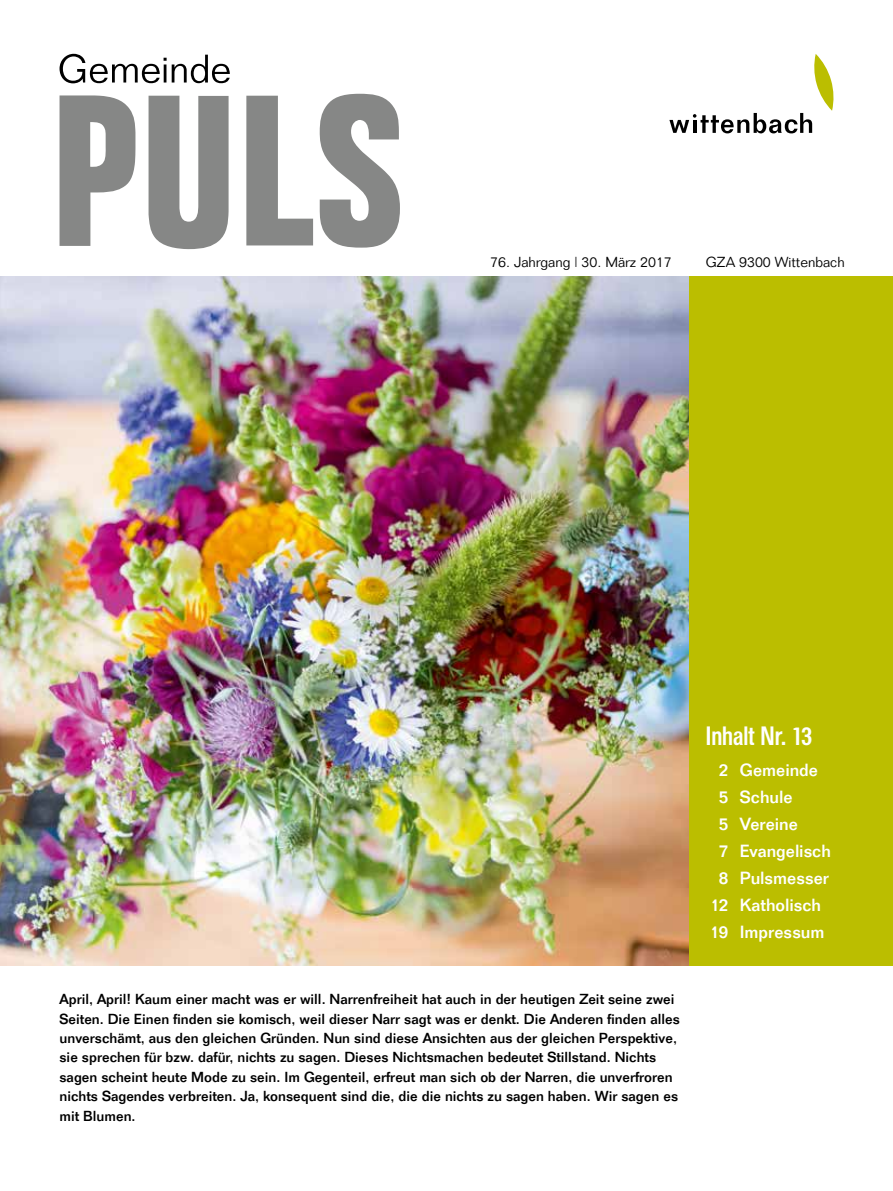
<style>
.page{position:relative;width:893px;height:1191px;background:#fff}
.page>*{position:absolute;margin:0;border:0;box-sizing:border-box;transform-origin:0 0}
.t1{font:500 26.25px "Folio Condensed BQ";color:#fff}
.t2{font:500 17.25px "Folio";letter-spacing:-.005em;color:#fff}
.t3{font:500 14.25px/19.4px "Folio";color:#000}
.t4{font:300 14.25px "Folio";color:#000}
</style>
<div class="page">
<svg style="left:669px;top:54px;width:164px;height:79px"></svg>
<svg style="left:60px;top:95px;width:75px;height:151px"></svg>
<svg style="left:149px;top:96px;width:80px;height:153px"></svg>
<svg style="left:246px;top:96px;width:67px;height:149px"></svg>
<svg style="left:319px;top:94px;width:81px;height:154px"></svg>
<svg style="left:60px;top:54px;width:170px;height:29px"></svg>
<div style="left:689px;top:276px;width:204px;height:689px;background:#bbbe00"></div>
<img style="left:0;top:276px;width:689px;height:689px">
<p class="t4" style="left:490px;top:254px;width:183px">76. Jahrgang | 30. März 2017</p>
<p class="t4" style="left:706px;top:254px;width:140px">GZA 9300 Wittenbach</p>
<p class="t3" style="left:60px;top:989px;width:622px">April, April! Kaum einer macht was er will. Narrenfreiheit hat auch in der heutigen Zeit seine zwei Seiten. Die Einen finden sie komisch, weil dieser Narr sagt was er denkt. Die Anderen finden alles unverschämt, aus den gleichen Gründen. Nun sind diese Ansichten aus der gleichen Perspektive, sie sprechen für bzw. dafür, nichts zu sagen. Dieses Nichtsmachen bedeutet Stillstand. Nichts sagen scheint heute Mode zu sein. Im Gegenteil, erfreut man sich ob der Narren, die unverfroren nichts Sagendes verbreiten. Ja, konsequent sind die, die die nichts zu sagen haben. Wir sagen es mit Blumen.</p>
<h1 class="t1" style="left:706px;top:721px;width:108px">Inhalt Nr. 13</h1>
<p class="t2" style="left:719px;top:759px;width:101px">2 Gemeinde</p>
<p class="t2" style="left:719px;top:786px;width:75px">5 Schule</p>
<p class="t2" style="left:719px;top:813px;width:81px">5 Vereine</p>
<p class="t2" style="left:719px;top:840px;width:114px">7 Evangelisch</p>
<p class="t2" style="left:719px;top:867px;width:112px">8 Pulsmesser</p>
<p class="t2" style="left:710px;top:894px;width:112px">12 Katholisch</p>
<p class="t2" style="left:710px;top:921px;width:116px">19 Impressum</p>
</div>
